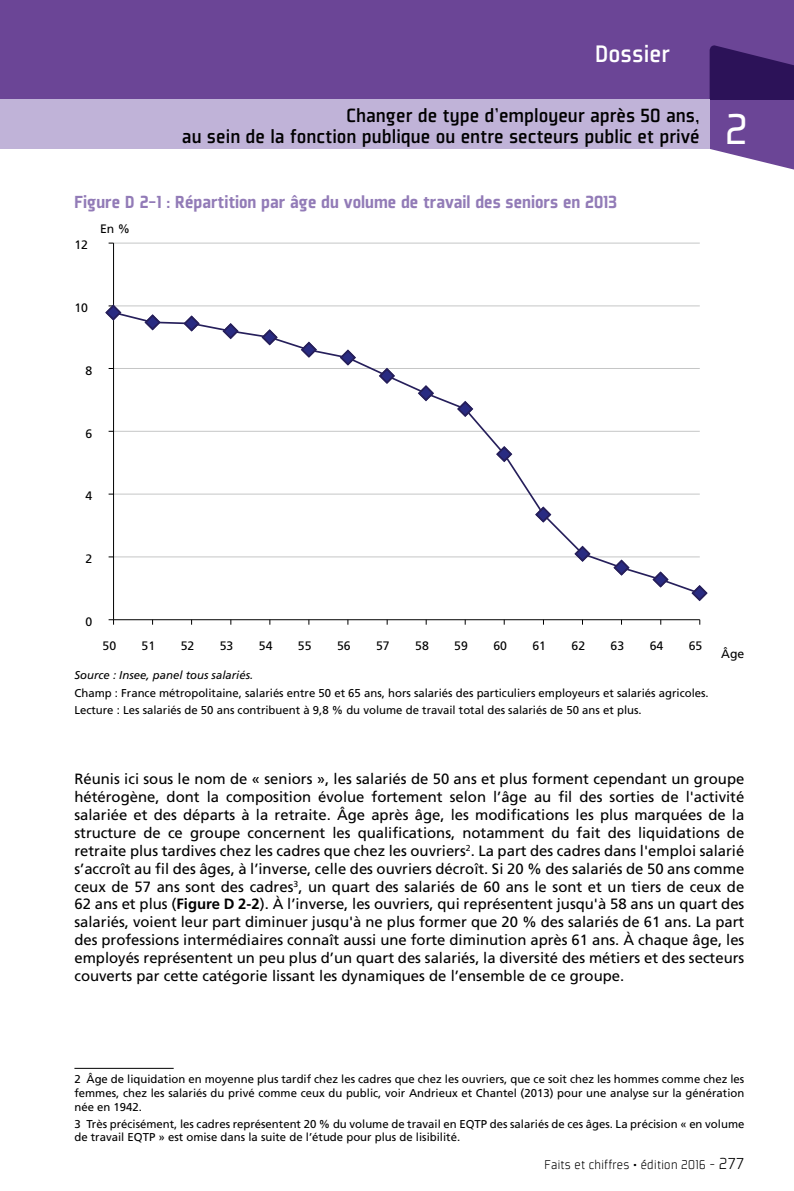
<style>
.page{position:relative;width:794px;height:1191px;background:#fff}
.page>*{position:absolute;margin:0;border:0;box-sizing:border-box;transform-origin:0 0}
.t1{font:47.25px "Plexes";color:#fff}
.t2{font:500 26.25px "Plexes";color:#fff}
.t3{font:500 21px/21px "Plexes";color:#000;text-align:right}
.t4{font:900 19.25px "Plexes";color:#927bb7}
.t5{font:14.88px/17.8px "Frutiger LT Std";color:#000;text-align:justify}
.t6{font:300 14px "Plexes";letter-spacing:-.02em;color:#000}
.t7{font:12.25px "Frutiger LT Std";color:#000}
.t8{font:11.38px/13.7px "Frutiger LT Std";color:#000}
.t9{font:italic 11.38px "Frutiger LT Std";color:#000}
.s1{font-weight:700}
.s2{font-size:17.5px}
</style>
<div class="page">
<div style="left:0;top:0;width:794px;height:99px;background:#6b4596"></div>
<svg style="left:709px;top:45px;width:85px;height:125px"></svg>
<div style="left:0;top:99px;width:709px;height:50px;background:#c0b3d8"></div>
<hr style="left:114px;top:305px;width:586px;height:1px;background:#c5c6c6">
<hr style="left:114px;top:243px;width:586px;height:1px;background:#c5c6c6">
<hr style="left:114px;top:619px;width:586px;height:1px;background:#000">
<hr style="left:113px;top:243px;width:1px;height:377px;background:#000">
<svg style="left:109px;top:619px;width:5px;height:5px"></svg>
<svg style="left:111px;top:314px;width:589px;height:281px"></svg>
<svg style="left:105px;top:303px;width:18px;height:19px"></svg>
<svg style="left:143px;top:314px;width:19px;height:18px"></svg>
<svg style="left:182px;top:314px;width:19px;height:19px"></svg>
<svg style="left:221px;top:322px;width:19px;height:18px"></svg>
<svg style="left:260px;top:328px;width:19px;height:19px"></svg>
<svg style="left:299px;top:340px;width:19px;height:19px"></svg>
<svg style="left:338px;top:348px;width:19px;height:19px"></svg>
<svg style="left:377px;top:366px;width:19px;height:19px"></svg>
<svg style="left:416px;top:384px;width:19px;height:18px"></svg>
<svg style="left:456px;top:399px;width:18px;height:19px"></svg>
<svg style="left:495px;top:445px;width:18px;height:18px"></svg>
<svg style="left:534px;top:505px;width:18px;height:19px"></svg>
<svg style="left:573px;top:544px;width:19px;height:19px"></svg>
<svg style="left:612px;top:558px;width:19px;height:19px"></svg>
<svg style="left:651px;top:570px;width:19px;height:19px"></svg>
<svg style="left:690px;top:583px;width:18px;height:19px"></svg>
<hr style="left:74px;top:1068px;width:100px;height:1px;background:#000">
<h2 class="t2" style="left:595px;top:40px;width:76px">Dossier</h2>
<h3 class="t3" style="left:182px;top:105px;width:519px">Changer de type d’employeur après 50 ans,<br>au sein de la fonction publique ou entre secteurs public et privé</h3>
<p class="t4" style="left:74px;top:192px;width:544px">Figure D 2-1 : Répartition par âge du volume de travail des seniors en 2013</p>
<p class="t7" style="left:74px;top:238px;width:15px">12</p>
<p class="t7" style="left:100px;top:221px;width:31px">En %</p>
<p class="t7" style="left:74px;top:300px;width:15px">10</p>
<p class="t7" style="left:85px;top:363px;width:8px">8</p>
<p class="t7" style="left:85px;top:426px;width:8px">6</p>
<h1 class="t1" style="left:724px;top:104px;width:25px">2</h1>
<p class="t7" style="left:85px;top:489px;width:8px">4</p>
<p class="t7" style="left:85px;top:551px;width:8px">2</p>
<p class="t7" style="left:85px;top:614px;width:8px">0</p>
<p class="t7" style="left:102px;top:638px;width:15px">50</p>
<p class="t7" style="left:142px;top:638px;width:15px">51</p>
<p class="t7" style="left:181px;top:638px;width:15px">52</p>
<p class="t7" style="left:220px;top:638px;width:15px">53</p>
<p class="t7" style="left:259px;top:638px;width:15px">54</p>
<p class="t7" style="left:298px;top:638px;width:15px">55</p>
<p class="t7" style="left:337px;top:638px;width:15px">56</p>
<p class="t7" style="left:376px;top:638px;width:15px">57</p>
<p class="t7" style="left:415px;top:638px;width:15px">58</p>
<p class="t7" style="left:454px;top:638px;width:15px">59</p>
<p class="t7" style="left:493px;top:638px;width:15px">60</p>
<p class="t7" style="left:532px;top:638px;width:15px">61</p>
<p class="t7" style="left:571px;top:638px;width:15px">62</p>
<p class="t7" style="left:610px;top:638px;width:15px">63</p>
<p class="t7" style="left:649px;top:638px;width:15px">64</p>
<p class="t7" style="left:689px;top:638px;width:15px">65</p>
<p class="t9" style="left:74px;top:668px;width:180px">Source : Insee, panel tous salariés.</p>
<p class="t8" style="left:74px;top:684px;width:636px;line-height:17.3px">Champ : France métropolitaine, salariés entre 50 et 65 ans, hors salariés des particuliers employeurs et salariés agricoles.<br>Lecture : Les salariés de 50 ans contribuent à 9,8 % du volume de travail total des salariés de 50 ans et plus.</p>
<p class="t7" style="left:721px;top:646px;width:25px">Âge</p>
<p class="t5" style="left:74px;top:770px;width:671px">Réunis ici sous le nom de « seniors », les salariés de 50 ans et plus forment cependant un groupe hétérogène, dont la composition évolue fortement selon l’âge au fil des sorties de l'activité salariée et des départs à la retraite. Âge après âge, les modifications les plus marquées de la structure de ce groupe concernent les qualifications, notamment du fait des liquidations de retraite plus tardives chez les cadres que chez les ouvriers<sup>2</sup>. La part des cadres dans l'emploi salarié s’accroît au fil des âges, à l’inverse, celle des ouvriers décroît. Si 20 % des salariés de 50 ans comme ceux de 57 ans sont des cadres<sup>3</sup>, un quart des salariés de 60 ans le sont et un tiers de ceux de 62 ans et plus (<span class="s1">Figure D 2‑2</span>). À l’inverse, les ouvriers, qui représentent jusqu'à 58 ans un quart des salariés, voient leur part diminuer jusqu'à ne plus former que 20 % des salariés de 61 ans. La part des professions intermédiaires connaît aussi une forte diminution après 61 ans. À chaque âge, les employés représentent un peu plus d’un quart des salariés, la diversité des métiers et des secteurs couverts par cette catégorie lissant les dynamiques de l’ensemble de ce groupe.</p>
<p class="t8" style="left:74px;top:1072px;width:671px;text-align:justify">2 Âge de liquidation en moyenne plus tardif chez les cadres que chez les ouvriers, que ce soit chez les hommes comme chez les femmes, chez les salariés du privé comme ceux du public, voir Andrieux et Chantel (2013) pour une analyse sur la génération née en 1942.</p>
<p class="t8" style="left:74px;top:1117px;width:671px">3 Très précisément, les cadres représentent 20 % du volume de travail en EQTP des salariés de ces âges. La précision « en volume de travail EQTP » est omise dans la suite de l’étude pour plus de lisibilité.</p>
<p class="t6" style="left:544px;top:1157px;width:202px">Faits et chiffres • édition 2016 - <span class="s2">277</span></p>
</div>
